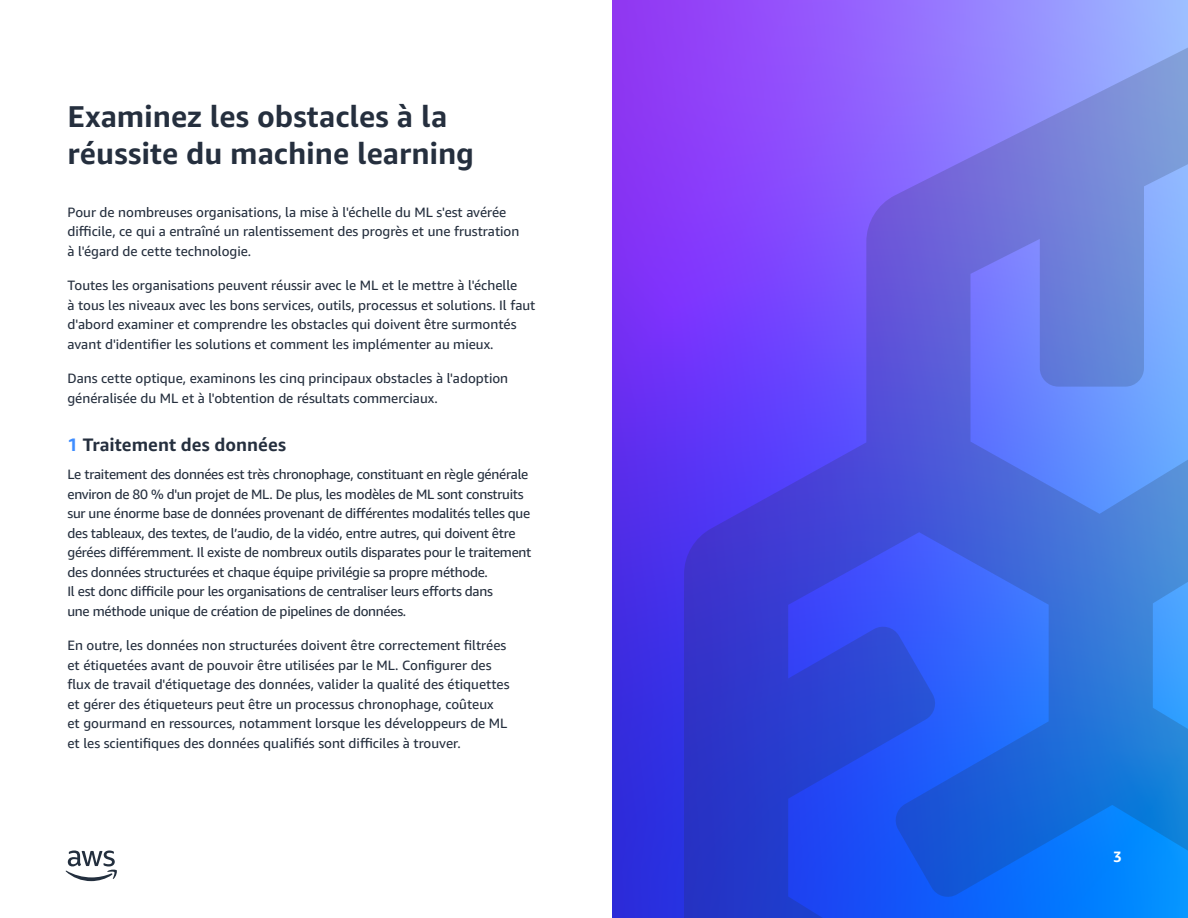
<style>
.page{position:relative;width:1188px;height:918px;background:#fff}
.page>*{position:absolute;margin:0;border:0;box-sizing:border-box;transform-origin:0 0}
.Subhead_1{font:700 30px/37.5px "Amazon Ember";letter-spacing:-.005em;color:#252f3e}
.Subhead_3{font:700 18px "Amazon Ember";letter-spacing:.005em;color:#252f3e}
.t1{font:700 15px "Amazon Ember";color:#fff}
.Body{font:13.5px/19.5px "Amazon Ember";color:#252f3e}
.Body-2{font:13.5px/19.5px "Amazon Ember";letter-spacing:-.02em;color:#252f3e}
.s1{color:#3e8dff}
</style>
<div class="page">
<svg style="left:612px;top:0;width:576px;height:918px"></svg>
<svg style="left:684px;top:20px;width:504px;height:898px"></svg>
<svg style="left:65px;top:851px;width:52px;height:30px"></svg>
<p class="Subhead_1" style="left:68px;top:98px;width:408px">Examinez les obstacles à la réussite du machine learning</p>
<p class="Body" style="left:68px;top:202px;width:453px">Pour de nombreuses organisations, la mise à l'échelle du ML s'est avérée difficile, ce qui a entraîné un ralentissement des progrès et une frustration à l'égard de cette technologie.</p>
<p class="Body" style="left:68px;top:276px;width:469px">Toutes les organisations peuvent réussir avec le ML et le mettre à l'échelle<br>à tous les niveaux avec les bons services, outils, processus et solutions. Il faut d'abord examiner et comprendre les obstacles qui doivent être surmontés avant d'identifier les solutions et comment les implémenter au mieux.</p>
<p class="Body" style="left:68px;top:369px;width:442px">Dans cette optique, examinons les cinq principaux obstacles à l'adoption généralisée du ML et à l'obtention de résultats commerciaux.</p>
<p class="Subhead_3" style="left:68px;top:433px;width:220px"><span class="s1">1</span> Traitement des données</p>
<p class="Body-2" style="left:68px;top:465px;width:465px">Le traitement des données est très chronophage, constituant en règle générale environ de 80 % d'un projet de ML. De plus, les modèles de ML sont construits sur une énorme base de données provenant de différentes modalités telles que des tableaux, des textes, de l’audio, de la vidéo, entre autres, qui doivent être gérées différemment. Il existe de nombreux outils disparates pour le traitement des données structurées et chaque équipe privilégie sa propre méthode.<br>Il est donc difficile pour les organisations de centraliser leurs efforts dans<br>une méthode unique de création de pipelines de données.</p>
<p class="Body" style="left:68px;top:636px;width:444px">En outre, les données non structurées doivent être correctement filtrées et étiquetées avant de pouvoir être utilisées par le ML. Configurer des flux de travail d'étiquetage des données, valider la qualité des étiquettes et gérer des étiqueteurs peut être un processus chronophage, coûteux<br>et gourmand en ressources, notamment lorsque les développeurs de ML et les scientifiques des données qualifiés sont difficiles à trouver.</p>
<p class="t1" style="left:1113px;top:847px;width:10px">3</p>
</div>
